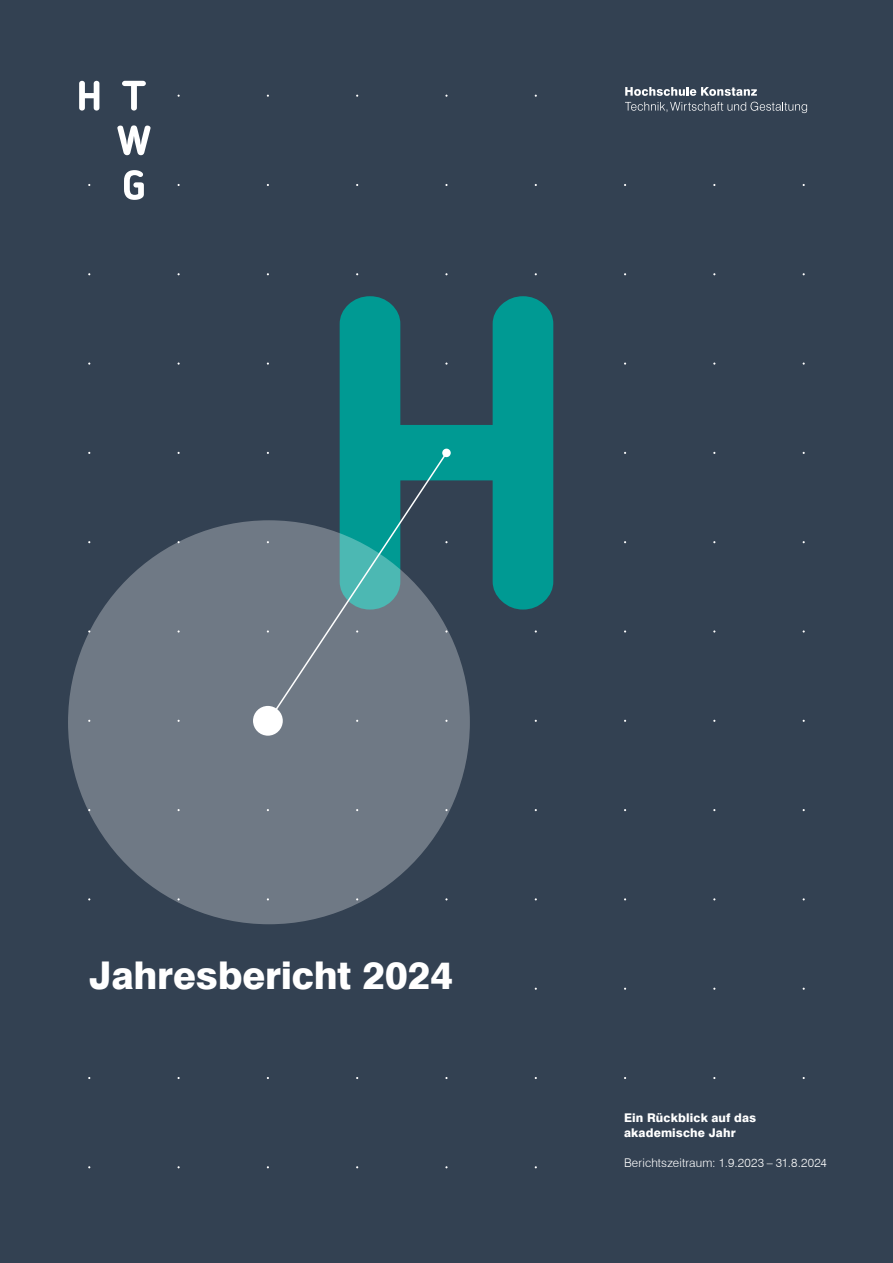
<style>
.page{position:relative;width:893px;height:1263px;background:#334152}
.page>*{position:absolute;margin:0;border:0;box-sizing:border-box;transform-origin:0 0}
.t1{font:800 38.25px "Swiss 721 BT";letter-spacing:-.005em;color:#fff}
.t2{font:300 12px "Swiss 721 BT";letter-spacing:.015em;color:#fff}
.t3{font:800 12px/14.9px "Swiss 721 BT";letter-spacing:.015em;color:#fff}
</style>
<div class="page">
<svg style="left:340px;top:296px;width:213px;height:313px;fill:#009a93"></svg>
<svg style="left:442px;top:449px;width:9px;height:8px"></svg>
<svg style="left:266px;top:451px;width:183px;height:173px"></svg>
<svg style="left:625px;top:87px;width:132px;height:9px"></svg>
<svg style="left:625px;top:102px;width:182px;height:11px"></svg>
<svg style="left:79px;top:81px;width:20px;height:30px"></svg>
<svg style="left:124px;top:170px;width:20px;height:30px"></svg>
<svg style="left:117px;top:125px;width:34px;height:30px"></svg>
<svg style="left:122px;top:81px;width:24px;height:30px"></svg>
<div style="left:68px;top:520px;width:402px;height:404px;background:#6f7985;border-radius:50%"></div>
<h1 class="t1" style="left:89px;top:952px;width:365px">Jahresbericht 2024</h1>
<p class="t3" style="left:624px;top:1110px;width:134px">Ein Rückblick auf das akademische Jahr</p>
<p class="t2" style="left:624px;top:1155px;width:204px">Berichtszeitraum: 1.9.2023 – 31.8.2024</p>
</div>
